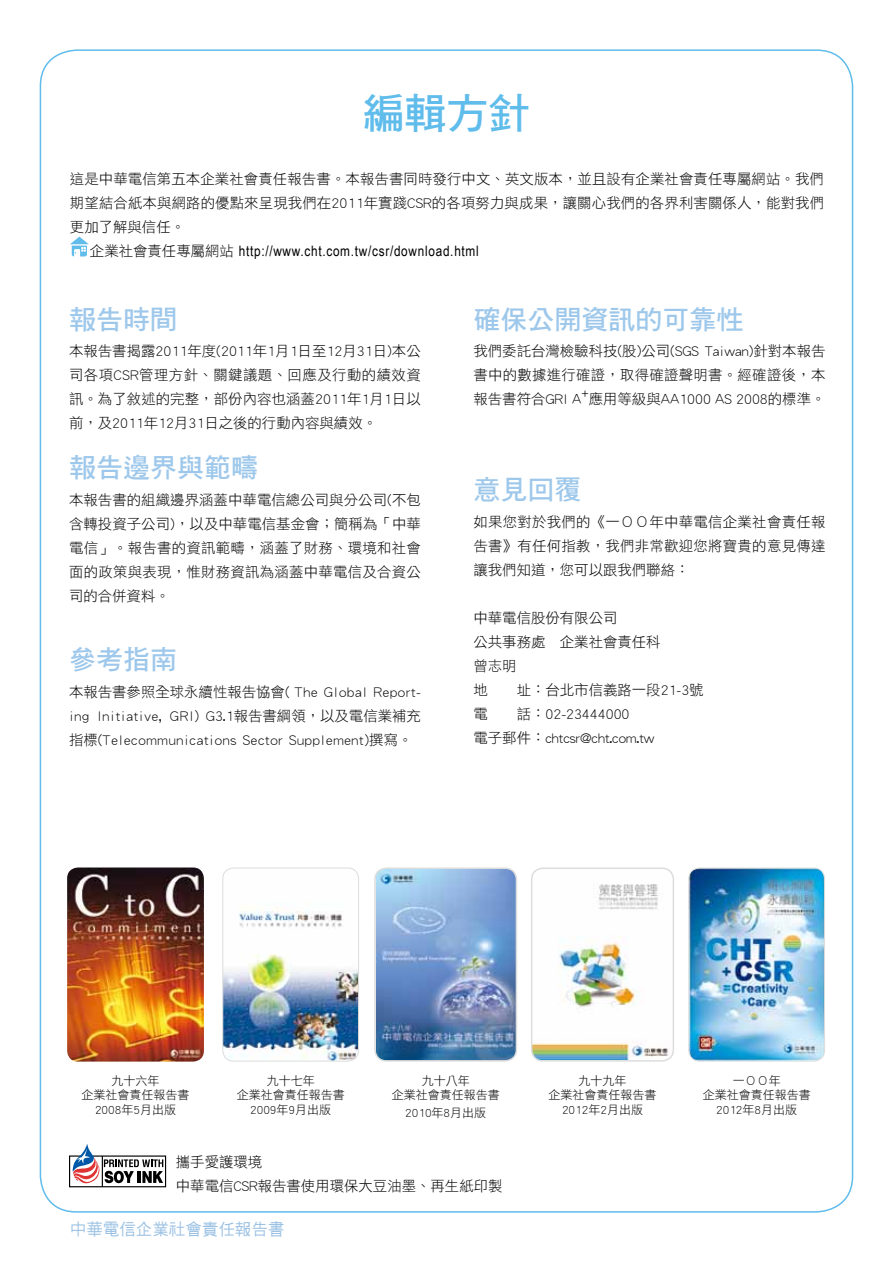
<style>
.page{position:relative;width:893px;height:1263px;background:#fff}
.page>*{position:absolute;margin:0;border:0;box-sizing:border-box;transform-origin:0 0}
.t1{font:42px "DF Hei Std W7";color:#5fbceb}
.t2{font:27px "DF Hei Std W7";color:#9ec8eb}
.t3{font:16.5px "DF Hei Md HK BF";color:#9ac1e3}
.t4{font:14.4px/24px "DF Hei Std W3";color:#000;text-align:justify}
.t5{font:14.4px "Arial Narrow";letter-spacing:.05em;color:#000}
.t6{font:12px/14.4px "DF Hei Std W3";color:#000;text-align:center}
.s1{font-family:"DF Hei Std W3"}
</style>
<div class="page">
<img style="left:377px;top:870px;width:139px;height:191px">
<div style="left:374px;top:867px;width:143px;height:194px;border:2px solid #dcdddd;border-radius:11px"></div>
<img style="left:532px;top:870px;width:141px;height:190px">
<div style="left:531px;top:867px;width:143px;height:194px;border:2px solid #dcdddd;border-radius:11px"></div>
<img style="left:67px;top:867px;width:137px;height:194px">
<img style="left:224px;top:869px;width:135px;height:192px">
<div style="left:222px;top:867px;width:137px;height:194px;border:1px solid #dcdddd;border-radius:11px"></div>
<img style="left:690px;top:869px;width:135px;height:192px">
<div style="left:688px;top:867px;width:137px;height:194px;border:1px solid #dcdddd;border-radius:11px"></div>
<svg style="left:69px;top:1144px;width:97px;height:43px"></svg>
<svg style="left:70px;top:237px;width:19px;height:20px"></svg>
<h1 class="t1" style="left:362px;top:90px;width:170px">編輯方針</h1>
<p class="t4" style="left:70px;top:167px;width:756px">這是中華電信第五本企業社會責任報告書。本報告書同時發行中文、英文版本，並且設有企業社會責任專屬網站。我們期望結合紙本與網路的優點來呈現我們在2011年實踐CSR的各項努力與成果，讓關心我們的各界利害關係人，能對我們更加了解與信任。</p>
<p class="t5" style="left:90px;top:241px;width:390px"><span class="s1">企業社會責任專屬網站</span> http://www.cht.com.tw/csr/download.html</p>
<h2 class="t2" style="left:69px;top:304px;width:109px">報告時間</h2>
<p class="t4" style="left:69px;top:339px;width:353px">本報告書揭露2011年度(2011年1月1日至12月31日)本公司各項CSR管理方針、關鍵議題、回應及行動的績效資訊。為了敘述的完整，部份內容也涵蓋2011年1月1日以前，及2011年12月31日之後的行動內容與績效。</p>
<h2 class="t2" style="left:69px;top:453px;width:190px">報告邊界與範疇</h2>
<p class="t4" style="left:69px;top:488px;width:353px">本報告書的組織邊界涵蓋中華電信總公司與分公司(不包含轉投資子公司)，以及中華電信基金會；簡稱為「中華電信」。報告書的資訊範疇，涵蓋了財務、環境和社會面的政策與表現，惟財務資訊為涵蓋中華電信及合資公司的合併資料。</p>
<h2 class="t2" style="left:69px;top:644px;width:109px">參考指南</h2>
<p class="t4" style="left:69px;top:679px;width:353px">本報告書參照全球永續性報告協會( The Global Report&shy;ing Initiative, GRI) G3.1報告書綱領，以及電信業補充指標(Telecommunications Sector Supplement)撰寫。</p>
<h2 class="t2" style="left:473px;top:304px;width:271px">確保公開資訊的可靠性</h2>
<p class="t4" style="left:473px;top:339px;width:353px">我們委託台灣檢驗科技(股)公司(SGS Taiwan)針對本報告書中的數據進行確證，取得確證聲明書。經確證後，本報告書符合GRI A</p>
<p class="t4" style="left:581px;top:380px;width:9px">+</p>
<p class="t4" style="left:589px;top:387px;width:238px">應用等級與AA1000 AS 2008的標準。</p>
<h2 class="t2" style="left:473px;top:474px;width:109px">意見回覆</h2>
<p class="t4" style="left:473px;top:509px;width:353px">如果您對於我們的《一ＯＯ年中華電信企業社會責任報告書》有任何指教，我們非常歡迎您將寶貴的意見傳達讓我們知道，您可以跟我們聯絡：</p>
<p class="t4" style="left:473px;top:605px;width:232px;text-align:left">中華電信股份有限公司<br>公共事務處　企業社會責任科<br>曾志明<br>地　　址：台北市信義路一段21-3號電　　話：02-23444000<br>電子郵件：chtcsr@cht.com.tw</p>
<p class="t6" style="left:82px;top:1073px;width:109px">九十六年<br>企業社會責任報告書<br>2008年5月出版</p>
<p class="t6" style="left:237px;top:1073px;width:109px">九十七年<br>企業社會責任報告書<br>2009年9月出版</p>
<p class="t6" style="left:703px;top:1073px;width:109px">一ＯＯ年<br>企業社會責任報告書<br>2012年8月出版</p>
<p class="t6" style="left:392px;top:1073px;width:109px">九十八年<br>企業社會責任報告書</p>
<p class="t6" style="left:405px;top:1105px;width:82px">2010年8月出版</p>
<p class="t6" style="left:548px;top:1073px;width:109px">九十九年<br>企業社會責任報告書<br>2012年2月出版</p>
<p class="t4" style="left:176px;top:1150px;width:328px">攜手愛護環境<br>中華電信CSR報告書使用環保大豆油墨、再生紙印製</p>
<p class="t3" style="left:70px;top:1221px;width:216px">中華電信企業社會責任報告書</p>
</div>
